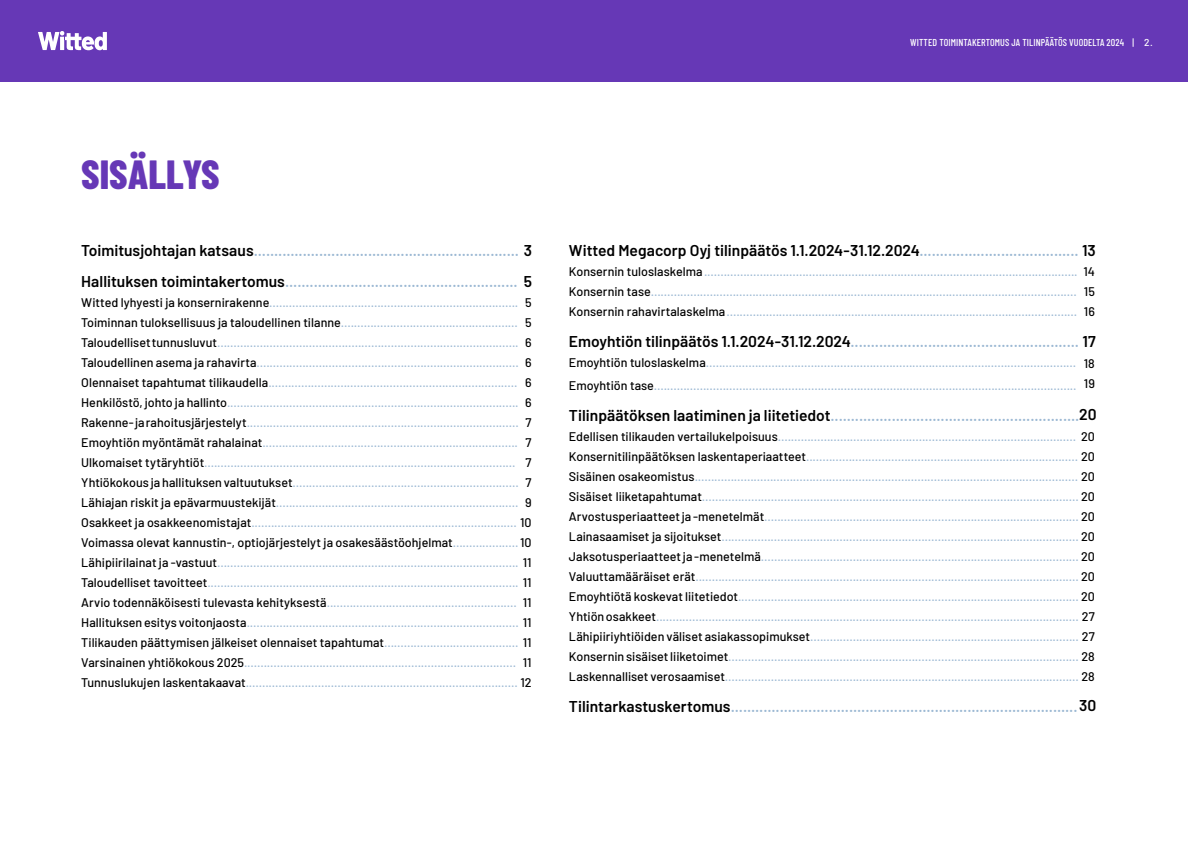
<style>
.page{position:relative;width:1188px;height:844px;background:#fff}
.page>*{position:absolute;margin:0;border:0;box-sizing:border-box;transform-origin:0 0}
.t1{font:800 40.62px "Barlow Condensed";color:#6638b6}
.t2{font:600 15.62px/31.2px "Barlow";color:#9bb8d3}
.t3{font:600 15.62px "Barlow";color:#000}
.t4{font:500 12.5px/20px "Barlow";color:#9bb8d3}
.t5{font:500 12.5px/20px "Barlow";letter-spacing:-.005em;color:#000;text-align:justify}
.t6{font:500 10px "Barlow Condensed";letter-spacing:.01em;color:#fff}
.s1{font-family:"Barlow"}
.s2{color:#000}
.s3{color:#9bb8d3}
</style>
<div class="page">
<div style="left:0;top:0;width:1188px;height:81px;background:#6638b6"></div>
<svg style="left:38px;top:31px;width:69px;height:19px"></svg>
<p class="t6" style="left:910px;top:35px;width:244px">WITTED TOIMINTAKERTOMUS JA TILINPÄÄTÖS VUODELTA 2024 | <span class="s1">2</span>.</p>
<h1 class="t1" style="left:81px;top:145px;width:140px">SISÄLLYS</h1>
<p class="t2" style="left:81px;top:233px;width:452px"><span class="s2">Toimitusjohtajan katsaus</span>................................................................. <span class="s2">3<br>Hallituksen toimintakertomus</span>......................................................... <span class="s2">5</span></p>
<p class="t4" style="left:81px;top:292px;width:452px"><span class="s2">Witted lyhyesti ja konsernirakenne</span>............................................................................<br><span class="s2">Toiminnan tuloksellisuus ja taloudellinen tilanne</span>......................................................<br><span class="s2">Taloudelliset tunnusluvut</span>............................................................................................<br><span class="s2">Taloudellinen asema ja rahavirta</span>................................................................................<br><span class="s2">Olennaiset tapahtumat tilikaudella</span>............................................................................<br><span class="s2">Henkilöstö, johto ja hallinto</span>.........................................................................................<br><span class="s2">Rakenne- ja rahoitusjärjestelyt</span>...................................................................................<br><span class="s2">Emoyhtiön myöntämät rahalainat</span>..............................................................................<br><span class="s2">Ulkomaiset tytäryhtiöt</span>...............................................................................................<br><span class="s2">Yhtiökokous ja hallituksen valtuutukset</span>.....................................................................<br><span class="s2">Lähiajan riskit ja epävarmuustekijät</span>..........................................................................<br><span class="s2">Osakkeet ja osakkeenomistajat</span>................................................................................. <span class="s2">10<br>Voimassa olevat kannustin-, optiojärjestelyt ja osakesäästöohjelmat</span>....................<span class="s2">10<br>Lähipiirilainat ja -vastuut</span>............................................................................................ <span class="s2">11<br>Taloudelliset tavoitteet</span>............................................................................................... <span class="s2">11<br>Arvio todennäköisesti tulevasta kehityksestä</span>..........................................................<br><span class="s2">Hallituksen esitys voitonjaosta</span>................................................................................... <span class="s2">11<br>Tilikauden päättymisen jälkeiset olennaiset tapahtumat</span>......................................... <span class="s2">11<br>Varsinainen yhtiökokous 2025</span>...................................................................................<br><span class="s2">Tunnuslukujen laskentakaavat</span>................................................................................... <span class="s2">12</span></p>
<p class="t5" style="left:525px;top:292px;width:8px">5<br>5<br>6<br>6<br>6<br>6<br>7<br>7<br>7<br>7<br>9</p>
<p class="t5" style="left:523px;top:592px;width:10px">11</p>
<p class="t5" style="left:523px;top:652px;width:10px">11</p>
<p class="t3" style="left:569px;top:239px;width:528px">Witted Megacorp Oyj tilinpäätös 1.1.2024-31.12.2024<span class="s3">.......................................</span> 13</p>
<p class="t4" style="left:569px;top:260px;width:510px;text-align:justify"><span class="s2">Konsernin tuloslaskelma</span>..................................................................................................................<br><span class="s2">Konsernin tase</span>..................................................................................................................................<br><span class="s2">Konsernin rahavirtalaskelma</span>...........................................................................................................</p>
<p class="t5" style="left:1083px;top:261px;width:13px">14<br>15<br>16</p>
<p class="t2" style="left:569px;top:325px;width:528px"><span class="s2">Emoyhtiön tilinpäätös 1.1.2024-31.12.2024</span>........................................................ <span class="s2">17</span></p>
<p class="t4" style="left:569px;top:350px;width:509px;line-height:22.5px"><span class="s2">Emoyhtiön tuloslaskelma</span>.................................................................................................................<br><span class="s2">Emoyhtiön tase</span>.................................................................................................................................</p>
<p class="t5" style="left:1084px;top:352px;width:12px">18<br>19</p>
<p class="t2" style="left:569px;top:398px;width:529px"><span class="s2">Tilinpäätöksen laatiminen ja liitetiedot</span>.............................................................<span class="s2">20</span></p>
<p class="t4" style="left:569px;top:425px;width:527px;text-align:justify"><span class="s2">Edellisen tilikauden vertailukelpoisuus</span>........................................................................................... <span class="s2">20<br>Konsernitilinpäätöksen laskentaperiaatteet</span>................................................................................... <span class="s2">20<br>Sisäinen osakeomistus</span>..................................................................................................................... <span class="s2">20<br>Sisäiset liiketapahtumat</span>................................................................................................................... <span class="s2">20<br>Arvostusperiaatteet ja -menetelmät</span>................................................................................................ <span class="s2">20<br>Lainasaamiset ja sijoitukset</span>............................................................................................................. <span class="s2">20<br>Jaksotusperiaatteet ja -menetelmä</span>................................................................................................. <span class="s2">20<br>Valuuttamääräiset erät</span>..................................................................................................................... <span class="s2">20<br>Emoyhtiötä koskevat liitetiedot</span>........................................................................................................ <span class="s2">20<br>Yhtiön osakkeet</span>................................................................................................................................. <span class="s2">27<br>Lähipiiriyhtiöiden väliset asiakassopimukset</span>.................................................................................. <span class="s2">27<br>Konsernin sisäiset liiketoimet</span>........................................................................................................... <span class="s2">28<br>Laskennalliset verosaamiset</span>............................................................................................................ <span class="s2">28</span></p>
<p class="t2" style="left:569px;top:690px;width:529px"><span class="s2">Tilintarkastuskertomus</span>.....................................................................................<span class="s2">30</span></p>
</div>
